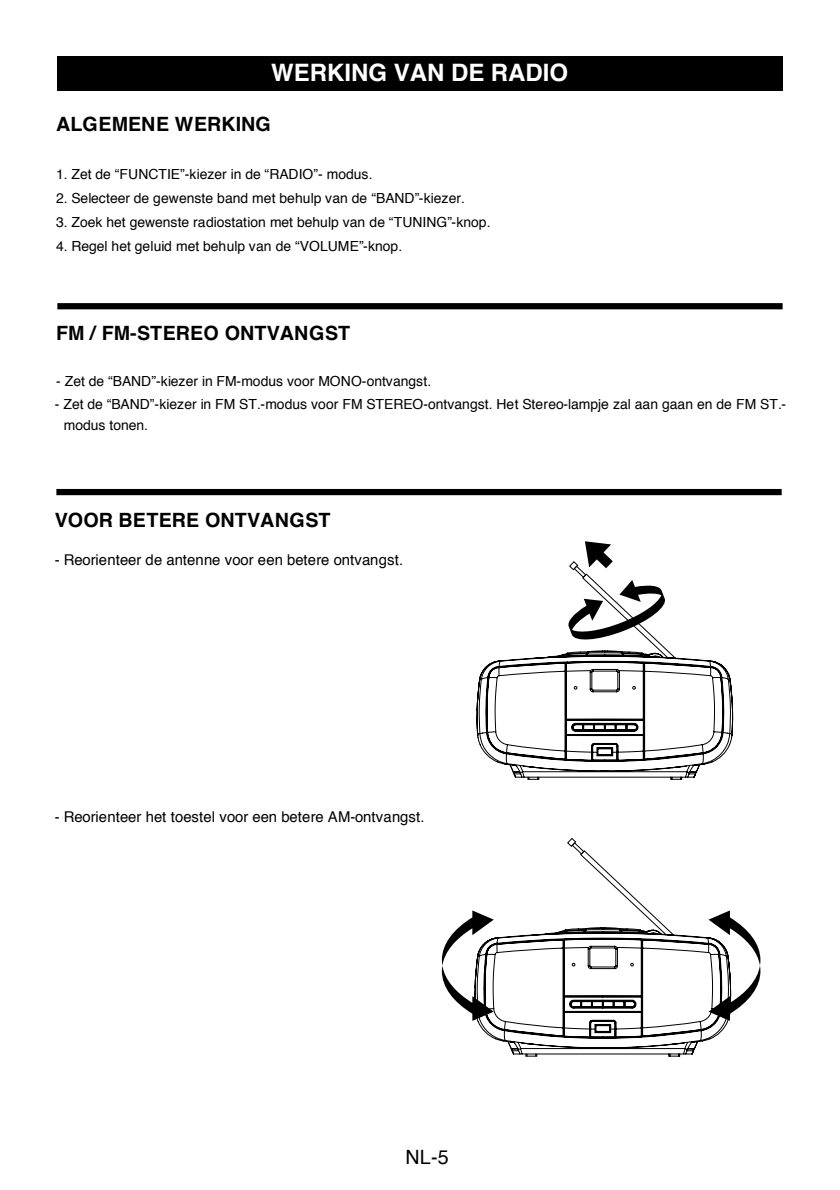
<style>
.page{position:relative;width:840px;height:1190px;background:#fff}
.page>*{position:absolute;margin:0;border:0;box-sizing:border-box;transform-origin:0 0}
.t1{font:700 24px "Helvetica";color:#fff}
.t2{font:700 19.6px "Helvetica";letter-spacing:.01em;color:#000}
.t3{font:19.6px "Helvetica";color:#000}
.t4{font:14.8px "Helvetica";letter-spacing:-.005em;color:#000}
.t5{font:14px/21.2px "Helvetica";letter-spacing:-.005em;color:#000}
</style>
<div class="page">
<div style="left:57px;top:303px;width:726px;height:6px;background:#000"></div>
<div style="left:57px;top:56px;width:725px;height:35px;background:#000"></div>
<div style="left:56px;top:489px;width:726px;height:6px;background:#000"></div>
<svg style="left:477px;top:541px;width:256px;height:239px"></svg>
<svg style="left:442px;top:837px;width:318px;height:220px"></svg>
<h1 class="t1" style="left:271px;top:53px;width:298px">WERKING VAN DE RADIO</h1>
<h2 class="t2" style="left:56px;top:108px;width:216px">ALGEMENE WERKING</h2>
<p class="t5" style="left:56px;top:163px;width:318px">1. Zet de “FUNCTIE”-kiezer in de “RADIO”- modus.</p>
<p class="t5" style="left:56px;top:188px;width:410px">2. Selecteer de gewenste band met behulp van de “BAND”-kiezer.</p>
<p class="t5" style="left:56px;top:212px;width:436px">3. Zoek het gewenste radiostation met behulp van de “TUNING”-knop.</p>
<p class="t5" style="left:56px;top:236px;width:348px">4. Regel het geluid met behulp van de “VOLUME”-knop.</p>
<h2 class="t2" style="left:56px;top:317px;width:295px">FM / FM-STEREO ONTVANGST</h2>
<p class="t5" style="left:56px;top:371px;width:377px">- Zet de “BAND”-kiezer in FM-modus voor MONO-ontvangst.</p>
<p class="t5" style="left:64px;top:394px;width:724px;text-indent:-9px">- Zet de “BAND”-kiezer in FM ST.-modus voor FM STEREO-ontvangst. Het Stereo-lampje zal aan gaan en de FM ST.- modus tonen.</p>
<h2 class="t2" style="left:55px;top:505px;width:277px">VOOR BETERE ONTVANGST</h2>
<p class="t4" style="left:55px;top:548px;width:350px">- Reorienteer de antenne voor een betere ontvangst.</p>
<p class="t4" style="left:55px;top:805px;width:371px">- Reorienteer het toestel voor een betere AM-ontvangst.</p>
<h2 class="t3" style="left:406px;top:1142px;width:45px">NL-5</h2>
</div>
